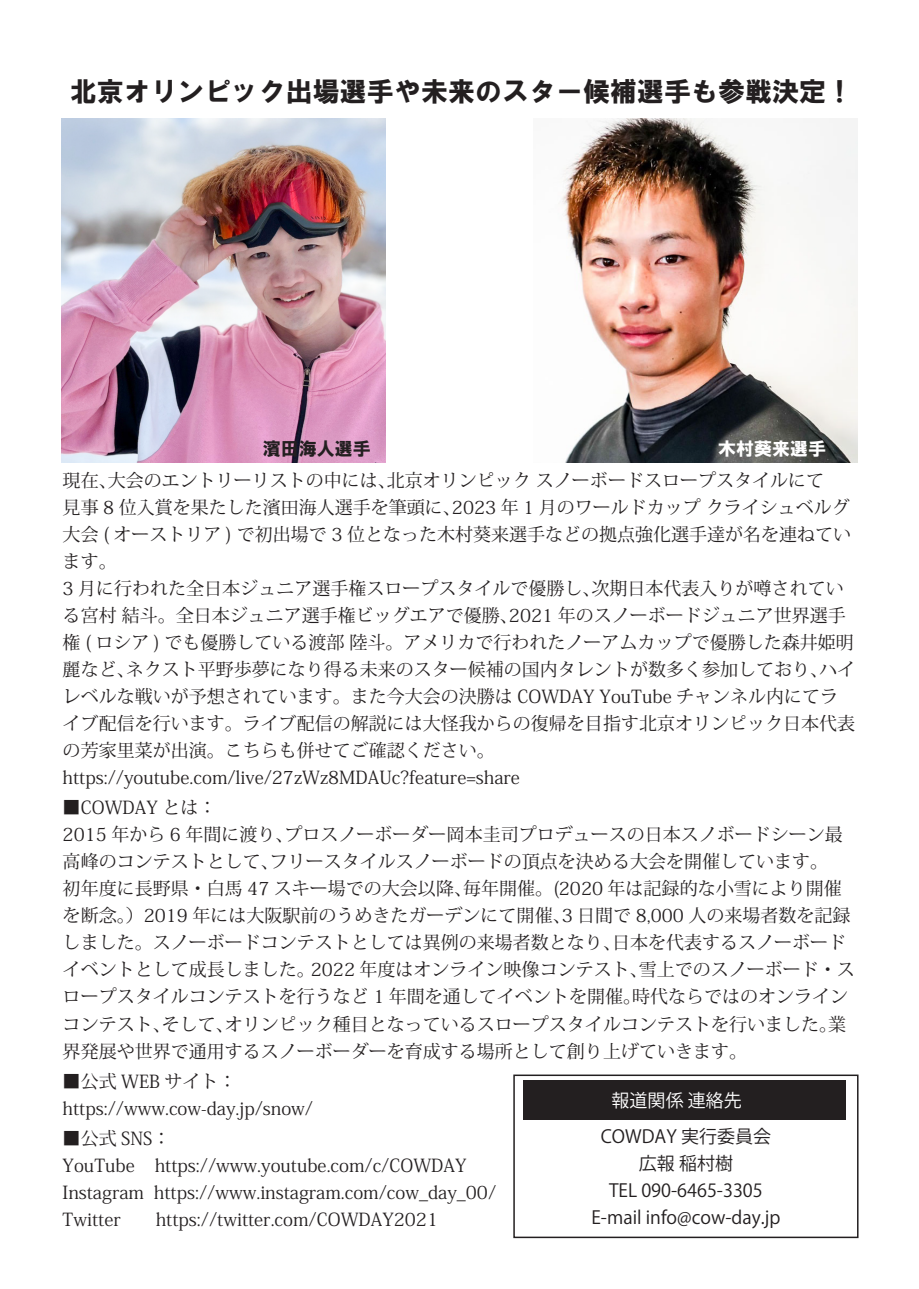
<style>
.page{position:relative;width:919px;height:1289px;background:#fff}
.page>*{position:absolute;margin:0;border:0;box-sizing:border-box;transform-origin:0 0}
.t1{font:27px "HGS Soei Kakugothic UB";color:#231f20}
.t2{font:18px/27px "Koz Min Pro";color:#231f20}
.t3{font:18px/27px "Koz Go Pr 6 N";color:#231f20;text-align:center}
.t4{font:18px "Koz Go Pr 6 N";color:#fff}
.t5{font:18px "HGS Soei Kakugothic UB";color:#231f20}
.t6{font:18px "HGP Soei Kakugothic UB";color:#fff}
</style>
<div class="page">
<img style="left:61px;top:118px;width:324px;height:344px">
<img style="left:562px;top:118px;width:295px;height:344px">
<div style="left:513px;top:1074px;width:345px;height:164px;background:#fff;border:2px solid #231f20"></div>
<div style="left:523px;top:1080px;width:322px;height:40px;background:#231f20"></div>
<h1 class="t1" style="left:70px;top:78px;width:785px">北京オリンピック出場選手や未来のスター候補選手も参戦決定！</h1>
<p class="t5" style="left:263px;top:439px;width:109px">濱田海人選手</p>
<p class="t6" style="left:718px;top:439px;width:109px">木村葵来選手</p>
<p class="t2" style="left:63px;top:466px;width:793px">現在､大会のエントリーリストの中には､北京オリンピック スノーボードスロープスタイルにて<br>見事 8 位入賞を果たした濱田海人選手を筆頭に､2023 年 1 月のワールドカップ クライシュベルグ大会 ( オーストリア ) で初出場で 3 位となった木村葵来選手などの拠点強化選手達が名を連ねています。<br>3 月に行われた全日本ジュニア選手権スロープスタイルで優勝し､次期日本代表入りが噂されている宮村 結斗。全日本ジュニア選手権ビッグエアで優勝､2021 年のスノーボードジュニア世界選手権 ( ロシア ) でも優勝している渡部 陸斗。アメリカで行われたノーアムカップで優勝した森井姫明麗など､ネクスト平野歩夢になり得る未来のスター候補の国内タレントが数多く参加しており､ハイレベルな戦いが予想されています。また今大会の決勝は COWDAY YouTube チャンネル内にてライブ配信を行います。ライブ配信の解説には大怪我からの復帰を目指す北京オリンピック日本代表の芳家里菜が出演。こちらも併せてご確認ください。https://youtube.com/live/27zWz8MDAUc?feature=share</p>
<p class="t2" style="left:63px;top:793px;width:793px">■COWDAY とは：<br>2015 年から 6 年間に渡り､プロスノーボーダー岡本圭司プロデュースの日本スノボードシーン最高峰のコンテストとして､フリースタイルスノーボードの頂点を決める大会を開催しています。<br>初年度に長野県・白馬 47 スキー場での大会以降､毎年開催。(2020 年は記録的な小雪により開催を断念。）2019 年には大阪駅前のうめきたガーデンにて開催､3 日間で 8,000 人の来場者数を記録しました。スノーボードコンテストとしては異例の来場者数となり､日本を代表するスノーボードイベントとして成長しました。2022 年度はオンライン映像コンテスト､雪上でのスノーボード・スロープスタイルコンテストを行うなど 1 年間を通してイベントを開催｡時代ならではのオンラインコンテスト､そして､オリンピック種目となっているスロープスタイルコンテストを行いました｡業界発展や世界で通用するスノーボーダーを育成する場所として創り上げていきます。</p>
<p class="t2" style="left:63px;top:1066px;width:252px">■公式 WEB サイト：https://www.cow-day.jp/snow/</p>
<p class="t2" style="left:63px;top:1123px;width:435px">■公式 SNS：<br>YouTube https://www.youtube.com/c/COWDAY<br>Instagram https://www.instagram.com/cow_day_00/<br>Twitter</p>
<p class="t4" style="left:611px;top:1090px;width:132px">報道関係 連絡先</p>
<p class="t3" style="left:591px;top:1123px;width:190px">COWDAY 実行委員会広報 稲村樹<br>TEL 090-6465-3305<br>E-mail info@cow-day.jp</p>
<p class="t2" style="left:156px;top:1204px;width:284px">https://twitter.com/COWDAY2021</p>
</div>
